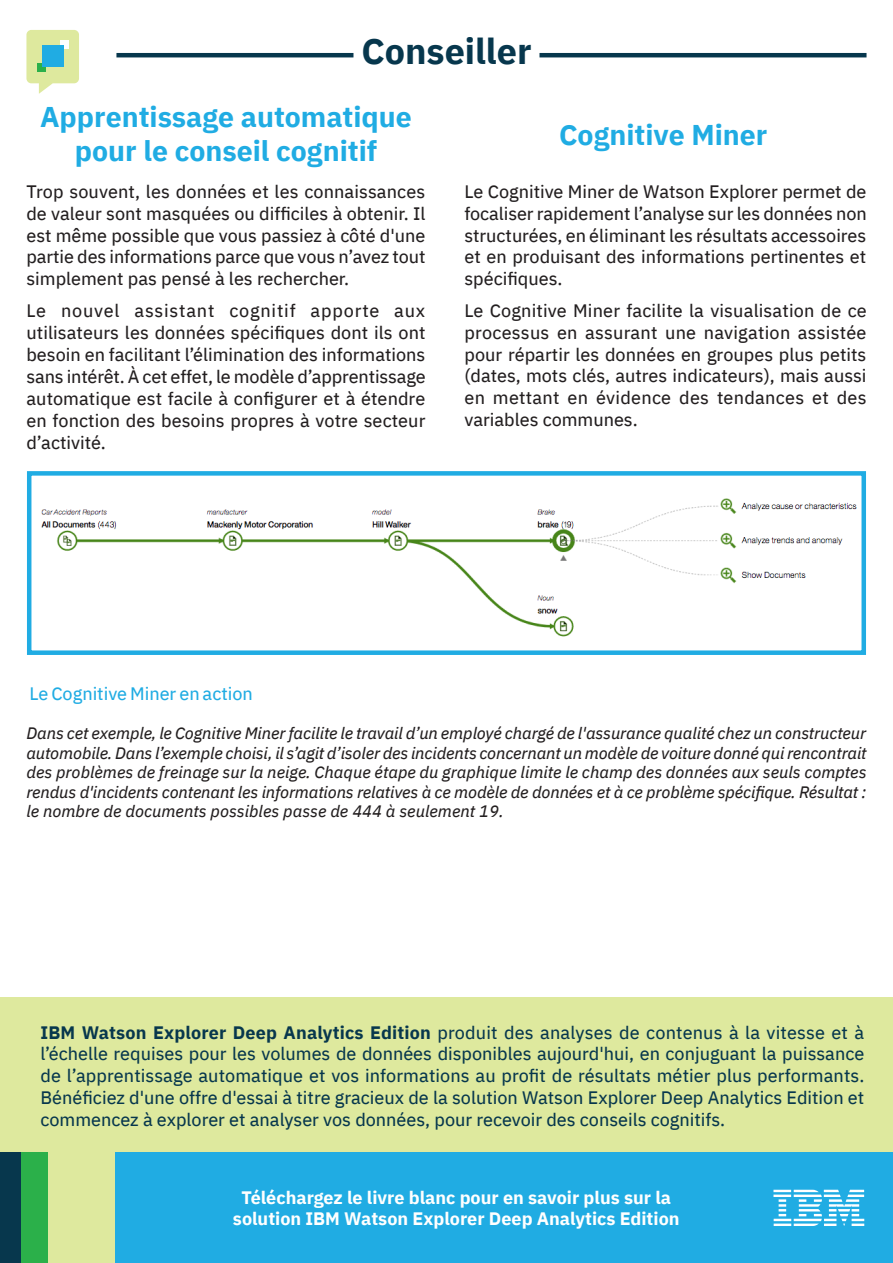
<style>
.page{position:relative;width:893px;height:1263px;background:#fff}
.page>*{position:absolute;margin:0;border:0;box-sizing:border-box;transform-origin:0 0}
.t1{font:700 36px "IBM Plex Sans";color:#07374d}
.t2{font:700 28.5px "IBM Plex Sans";color:#20ace3}
.t3{font:18px/21.8px "IBM Plex Sans Text";color:#231f20;text-align:justify}
.t4{font:18px/21.8px "IBM Plex Sans Text";color:#07374d;text-align:justify}
.t5{font:700 18px/21.6px "IBM Plex Sans";color:#fff;text-align:center}
.t6{font:18px "IBM Plex Sans Text";color:#20ace3}
.t7{font:italic 16.5px/19.5px "IBM Plex Sans Text";color:#231f20;text-align:justify}
.s1{font-family:"IBM Plex Sans";font-weight:700}
</style>
<div class="page">
<div style="left:40px;top:1151px;width:76px;height:112px;background:#dee99e"></div>
<div style="left:17px;top:1151px;width:31px;height:112px;background:#2bb04a"></div>
<div style="left:0;top:1151px;width:20px;height:112px;background:#07374d"></div>
<div style="left:116px;top:1151px;width:777px;height:112px;background:#20ace3"></div>
<div style="left:0;top:998px;width:893px;height:154px;background:#dee99e"></div>
<svg style="left:773px;top:1190px;width:91px;height:36px"></svg>
<svg style="left:27px;top:471px;width:839px;height:184px"></svg>
<hr style="left:116px;top:53px;width:237px;height:4px;background:#07374d">
<hr style="left:539px;top:53px;width:327px;height:4px;background:#07374d">
<svg style="left:26px;top:30px;width:53px;height:64px"></svg>
<div style="left:37px;top:63px;width:9px;height:9px;background:#2bb04a"></div>
<div style="left:60px;top:41px;width:8px;height:8px;background:#fff"></div>
<div style="left:42px;top:45px;width:22px;height:22px;background:#20ace3"></div>
<p class="t1" style="left:361px;top:23px;width:172px">Conseiller</p>
<p class="t2" style="left:40px;top:94px;width:373px">Apprentissage automatique</p>
<p class="t2" style="left:75px;top:129px;width:304px">pour le conseil cognitif</p>
<p class="t2" style="left:559px;top:112px;width:210px">Cognitive Miner</p>
<p class="t3" style="left:26px;top:179px;width:401px">Trop souvent, les données et les connaissances de valeur sont masquées ou difficiles à obtenir. Il est même possible que vous passiez à côté d'une partie des informations parce que vous n’avez tout simplement pas pensé à les rechercher.</p>
<p class="t3" style="left:26px;top:298px;width:401px">Le nouvel assistant cognitif apporte aux utilisateurs les données spécifiques dont ils ont besoin en facilitant l’élimination des informations sans intérêt. À cet effet, le modèle d’apprentissage automatique est facile à configurer et à étendre en fonction des besoins propres à votre secteur d’activité.</p>
<p class="t3" style="left:464px;top:298px;width:404px">Le Cognitive Miner facilite la visualisation de ce processus en assurant une navigation assistée pour répartir les données en groupes plus petits (dates, mots clés, autres indicateurs), mais aussi en mettant en évidence des tendances et des variables communes.</p>
<p class="t3" style="left:464px;top:179px;width:404px">Le Cognitive Miner de Watson Explorer permet de focaliser rapidement l’analyse sur les données non structurées, en éliminant les résultats accessoires et en produisant des informations pertinentes et spécifiques.</p>
<p class="t6" style="left:29px;top:679px;width:225px">Le Cognitive Miner en action</p>
<p class="t7" style="left:26px;top:722px;width:842px">Dans cet exemple, le Cognitive Miner facilite le travail d’un employé chargé de l'assurance qualité chez un constructeur automobile. Dans l’exemple choisi, il s’agit d’isoler des incidents concernant un modèle de voiture donné qui rencontrait des problèmes de freinage sur la neige. Chaque étape du graphique limite le champ des données aux seuls comptes rendus d'incidents contenant les informations relatives à ce modèle de données et à ce problème spécifique. Résultat : le nombre de documents possibles passe de 444 à seulement 19.</p>
<p class="t4" style="left:40px;top:1020px;width:825px"><span class="s1">IBM Watson Explorer Deep Analytics Edition</span> produit des analyses de contenus à la vitesse et à l’échelle requises pour les volumes de données disponibles aujourd'hui, en conjuguant la puissance de l’apprentissage automatique et vos informations au profit de résultats métier plus performants.<br>Bénéficiez d'une offre d'essai à titre gracieux de la solution Watson Explorer Deep Analytics Edition et commencez à explorer et analyser vos données, pour recevoir des conseils cognitifs.</p>
<p class="t5" style="left:233px;top:1185px;width:448px">Téléchargez le livre blanc pour en savoir plus sur la solution IBM Watson Explorer Deep Analytics Edition</p>
</div>
